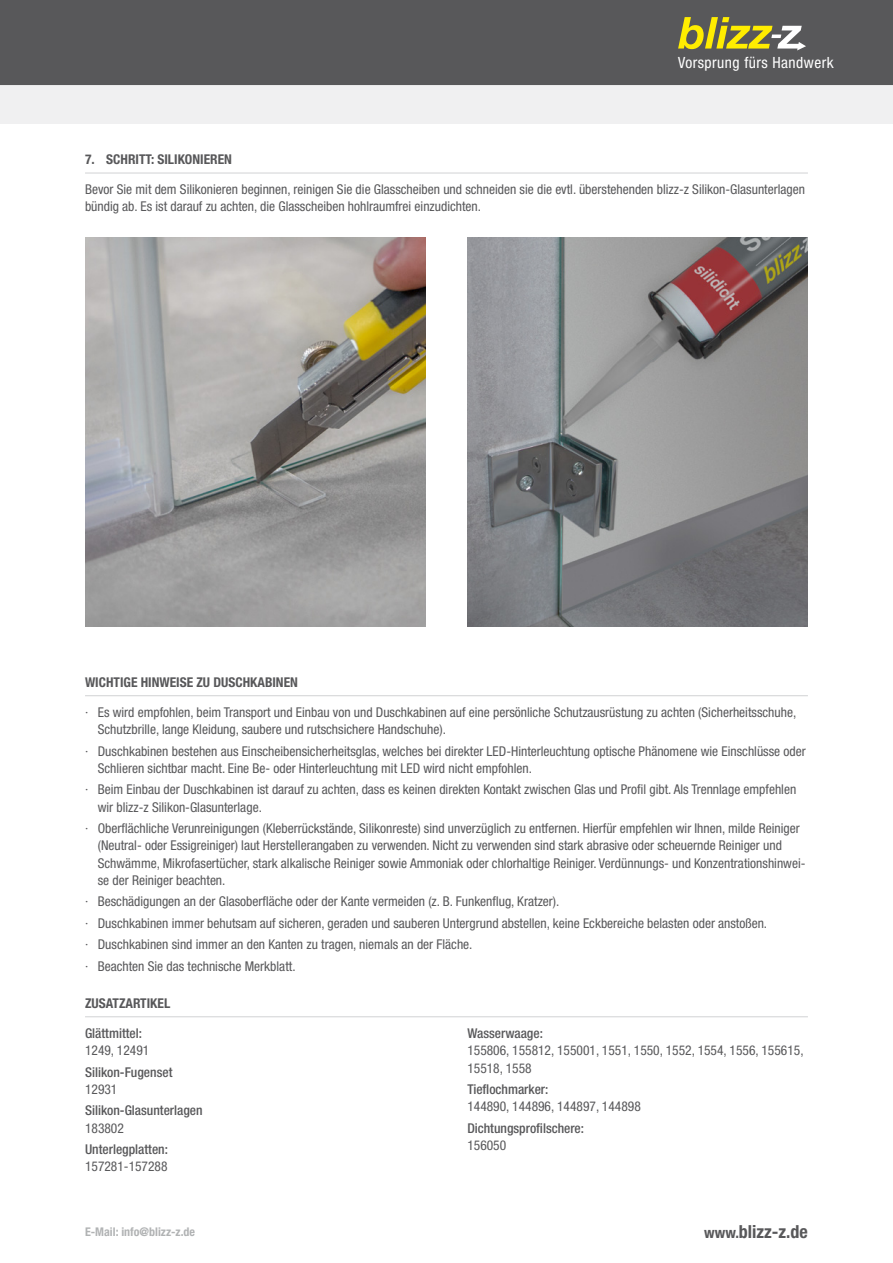
<style>
.page{position:relative;width:893px;height:1263px;background:#fff}
.page>*{position:absolute;margin:0;border:0;box-sizing:border-box;transform-origin:0 0}
.t1{font:700 condensed 18px "Helvetica Neue LT Pro";color:#58585a}
.t2{font:condensed 15.45px "Helvetica Neue LT Pro";letter-spacing:.03em;color:#fff}
.t3{font:condensed 13.5px/17.2px "Helvetica Neue LT Pro";color:#58585a}
.t4{font:500 condensed 13.5px "Helvetica Neue LT Pro";color:#58585a}
.t5{font:700 condensed 13.5px "Helvetica Neue LT Pro";color:#58585a}
.t6{font:700 condensed 12px "Helvetica Neue LT Pro";color:#b1b3b4}
.s1{font-size:15px}
</style>
<div class="page">
<div style="left:0;top:38px;width:893px;height:85px;background:#f0f0f1"></div>
<div style="left:0;top:0;width:893px;height:85px;background:#58585a"></div>
<hr style="left:85px;top:173px;width:723px;height:1px;background:#d1d2d4">
<img style="left:85px;top:237px;width:341px;height:389px">
<img style="left:467px;top:237px;width:340px;height:389px">
<hr style="left:85px;top:1016px;width:723px;height:1px;background:#d1d2d4">
<hr style="left:85px;top:695px;width:723px;height:1px;background:#d1d2d4">
<svg style="left:678px;top:17px;width:128px;height:33px;background:#9c964a"></svg>
<p class="t2" style="left:678px;top:53px;width:157px">Vorsprung fürs Handwerk</p>
<p class="t5" style="left:85px;top:151px;width:148px">7. SCHRITT: SILIKONIEREN</p>
<p class="t3" style="left:85px;top:181px;width:722px">Bevor Sie mit dem Silikonieren beginnen, reinigen Sie die Glasscheiben und schneiden sie die evtl. überstehenden blizz-z Silikon-Glasunterlagen bündig ab. Es ist darauf zu achten, die Glasscheiben hohlraumfrei einzudichten.</p>
<p class="t5" style="left:85px;top:674px;width:214px">WICHTIGE HINWEISE ZU DUSCHKABINEN</p>
<p class="t3" style="left:98px;top:703px;width:700px;text-indent:-13px">· Es wird empfohlen, beim Transport und Einbau von und Duschkabinen auf eine persönliche Schutzausrüstung zu achten (Sicherheitsschuhe,<br>Schutzbrille, lange Kleidung, saubere und rutschsichere Handschuhe).</p>
<p class="t3" style="left:98px;top:742px;width:709px;text-indent:-13px">· Duschkabinen bestehen aus Einscheibensicherheitsglas, welches bei direkter LED-Hinterleuchtung optische Phänomene wie Einschlüsse oder<br>Schlieren sichtbar macht. Eine Be- oder Hinterleuchtung mit LED wird nicht empfohlen.</p>
<p class="t3" style="left:98px;top:781px;width:700px;text-indent:-13px">· Beim Einbau der Duschkabinen ist darauf zu achten, dass es keinen direkten Kontakt zwischen Glas und Profil gibt. Als Trennlage empfehlen wir blizz-z Silikon-Glasunterlage.</p>
<p class="t3" style="left:98px;top:820px;width:709px;text-indent:-13px">· Oberflächliche Verunreinigungen (Kleberrückstände, Silikonreste) sind unverzüglich zu entfernen. Hierfür empfehlen wir Ihnen, milde Reiniger (Neutral- oder Essigreiniger) laut Herstellerangaben zu verwenden. Nicht zu verwenden sind stark abrasive oder scheuernde Reiniger und Schwämme, Mikrofasertücher, stark alkalische Reiniger sowie Ammoniak oder chlorhaltige Reiniger. Verdünnungs- und Konzentrationshinwei&shy;se der Reiniger beachten.</p>
<p class="t3" style="left:85px;top:891px;width:684px;line-height:21.5px">· Beschädigungen an der Glasoberfläche oder der Kante vermeiden (z. B. Funkenflug, Kratzer).<br>· Duschkabinen immer behutsam auf sicheren, geraden und sauberen Untergrund abstellen, keine Eckbereiche belasten oder anstoßen. · Duschkabinen sind immer an den Kanten zu tragen, niemals an der Fläche.<br>· Beachten Sie das technische Merkblatt.</p>
<p class="t5" style="left:85px;top:995px;width:87px">ZUSATZARTIKEL</p>
<p class="t4" style="left:85px;top:1025px;width:58px">Glättmittel:</p>
<p class="t3" style="left:85px;top:1042px;width:66px">1249, 12491</p>
<p class="t4" style="left:85px;top:1064px;width:89px">Silikon-Fugenset</p>
<p class="t3" style="left:85px;top:1080px;width:34px">12931</p>
<p class="t4" style="left:85px;top:1102px;width:119px">Silikon-Glasunterlagen</p>
<p class="t3" style="left:85px;top:1119px;width:40px">183802</p>
<p class="t4" style="left:85px;top:1141px;width:84px">Unterlegplatten:</p>
<p class="t3" style="left:85px;top:1158px;width:84px">157281-157288</p>
<p class="t4" style="left:467px;top:1025px;width:77px">Wasserwaage:</p>
<p class="t3" style="left:467px;top:1042px;width:338px">155806, 155812, 155001, 1551, 1550, 1552, 1554, 1556, 155615,<br>15518, 1558</p>
<p class="t4" style="left:467px;top:1081px;width:83px">Tieflochmarker:</p>
<p class="t3" style="left:467px;top:1098px;width:175px">144890, 144896, 144897, 144898</p>
<p class="t4" style="left:467px;top:1120px;width:118px">Dichtungsprofilschere:</p>
<p class="t3" style="left:467px;top:1136px;width:40px">156050</p>
<p class="t6" style="left:85px;top:1224px;width:112px">E-Mail: info@blizz-z.de</p>
<h1 class="t1" style="left:704px;top:1221px;width:105px"><span class="s1">www.</span>blizz-z.de</h1>
</div>
